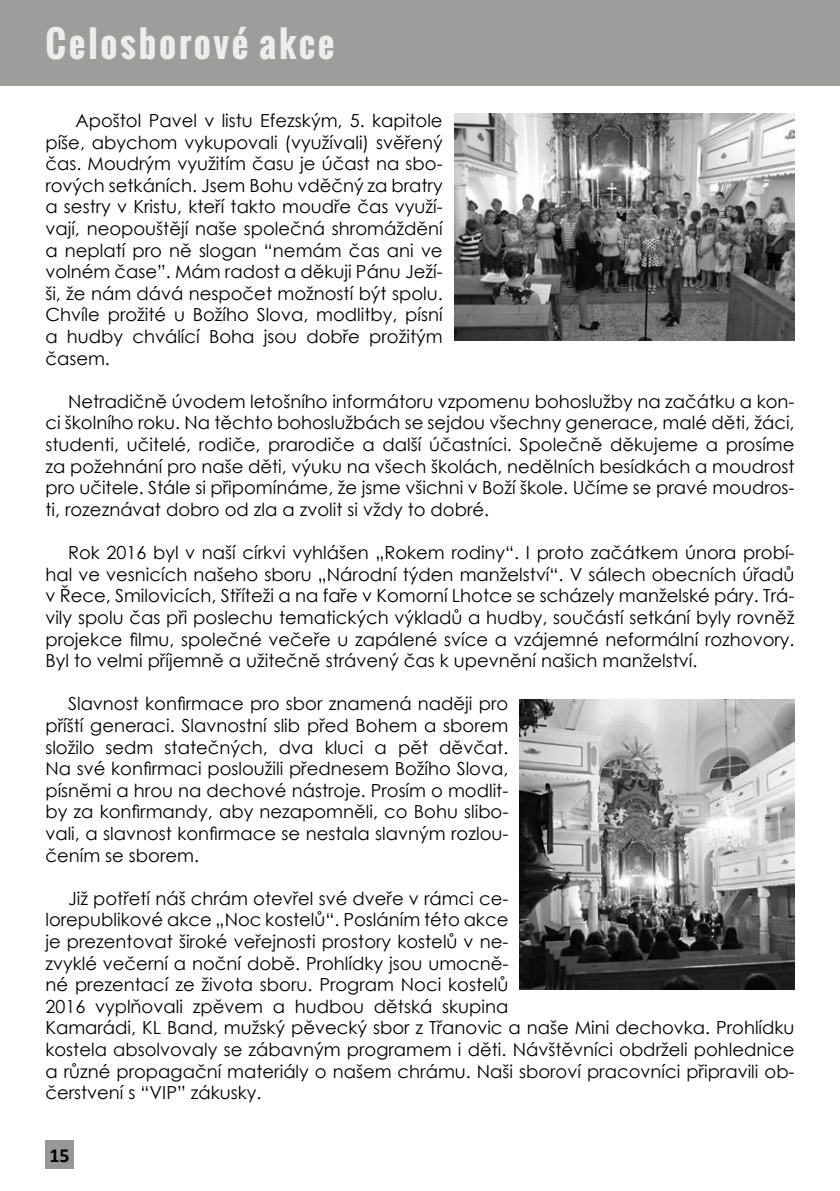
<style>
.page{position:relative;width:840px;height:1191px;background:#fff}
.page>*{position:absolute;margin:0;border:0;box-sizing:border-box;transform-origin:0 0}
.t1{font:700 36px "Oswald";letter-spacing:.08em;color:#ededed}
.t2{font:700 20px "Calibri";color:#000}
.t3{font:18px/21.6px "Century Gothic";color:#000;text-align:justify}
</style>
<div class="page">
<div style="left:45px;top:1140px;width:29px;height:28px;background:#979797"></div>
<div style="left:0;top:0;width:839px;height:85px;background:#9d9d9c"></div>
<img style="left:454px;top:113px;width:340px;height:227px">
<img style="left:519px;top:699px;width:275px;height:290px">
<h1 class="t1" style="left:45px;top:17px;width:290px">Celosborové akce</h1>
<p class="t3" style="left:45px;top:109px;width:398px;text-indent:30px">Apoštol Pavel v listu Efezským, 5. kapitole píše, abychom vykupovali (využívali) svěřený čas. Moudrým využitím času je účast na sbo&shy;rových setkáních. Jsem Bohu vděčný za bratry a sestry v Kristu, kteří takto moudře čas využí&shy;vají, neopouštějí naše společná shromáždění a neplatí pro ně slogan “nemám čas ani ve volném čase”. Mám radost a děkuji Pánu Ježí&shy;ši, že nám dává nespočet možností být spolu.<br>Chvíle prožité u Božího Slova, modlitby, písní a hudby chválící Boha jsou dobře prožitým časem.</p>
<p class="t3" style="left:45px;top:390px;width:750px;text-indent:23px">Netradičně úvodem letošního informátoru vzpomenu bohoslužby na začátku a kon&shy;ci školního roku. Na těchto bohoslužbách se sejdou všechny generace, malé děti, žáci, studenti, učitelé, rodiče, prarodiče a další účastníci. Společně děkujeme a prosíme za požehnání pro naše děti, výuku na všech školách, nedělních besídkách a moudrost pro učitele. Stále si připomínáme, že jsme všichni v Boží škole. Učíme se pravé moudros&shy;ti, rozeznávat dobro od zla a zvolit si vždy to dobré.</p>
<p class="t3" style="left:45px;top:541px;width:750px;text-indent:23px">Rok 2016 byl v naší církvi vyhlášen „Rokem rodiny“. I proto začátkem února probí&shy;hal ve vesnicích našeho sboru „Národní týden manželství“. V sálech obecních úřadů v Řece, Smilovicích, Stříteži a na faře v Komorní Lhotce se scházely manželské páry. Trá&shy;vily spolu čas při poslechu tematických výkladů a hudby, součástí setkání byly rovněž projekce filmu, společné večeře u zapálené svíce a vzájemné neformální rozhovory.<br>Byl to velmi příjemně a užitečně strávený čas k upevnění našich manželství.</p>
<p class="t3" style="left:45px;top:693px;width:464px;text-indent:23px">Slavnost konfirmace pro sbor znamená naději pro příští generaci. Slavnostní slib před Bohem a sborem složilo sedm statečných, dva kluci a pět děvčat.<br>Na své konfirmaci posloužili přednesem Božího Slova, písněmi a hrou na dechové nástroje. Prosím o modlit&shy;by za konfirmandy, aby nezapomněli, co Bohu slibo&shy;vali, a slavnost konfirmace se nestala slavným rozlou&shy;čením se sborem.</p>
<p class="t3" style="left:45px;top:887px;width:750px;text-align:left;text-indent:23px">Již potřetí náš chrám otevřel své dveře v rámci ce-<br>lorepublikové akce „Noc kostelů“. Posláním této akce<br>je prezentovat široké veřejnosti prostory kostelů v ne-<br>zvyklé večerní a noční době. Prohlídky jsou umocně-<br>né prezentací ze života sboru. Program Noci kostelů<br>2016 vyplňovali zpěvem a hudbou dětská skupina<br>Kamarádi, KL Band, mužský pěvecký sbor z Třanovic a naše Mini dechovka. Prohlídku kostela absolvovaly se zábavným programem i děti. Návštěvníci obdrželi pohlednice a různé propagační materiály o našem chrámu. Naši sboroví pracovníci připravili ob&shy;čerstvení s “VIP” zákusky.</p>
<p class="t2" style="left:49px;top:1140px;width:22px">15</p>
</div>
